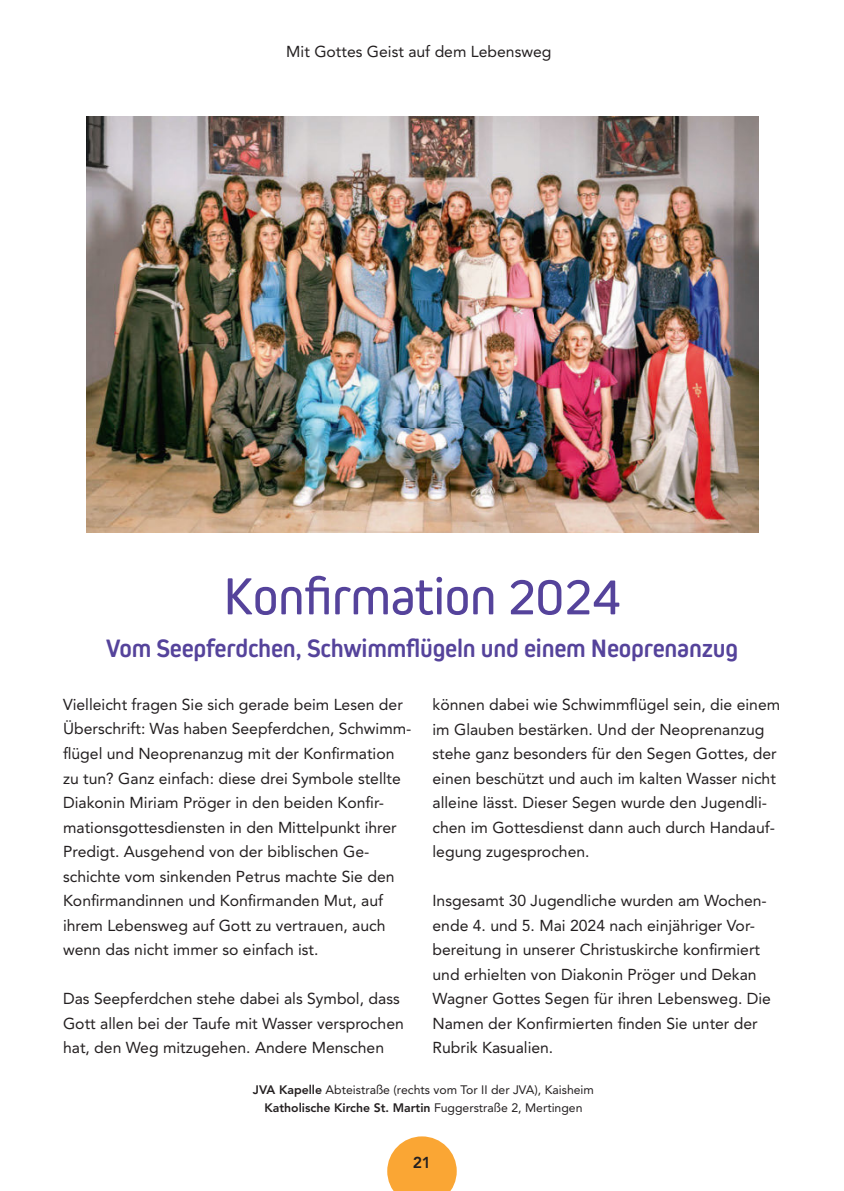
<style>
.page{position:relative;width:844px;height:1191px;background:#fff}
.page>*{position:absolute;margin:0;border:0;box-sizing:border-box;transform-origin:0 0}
.t1{font:54.25px "Kiro";letter-spacing:-.01em;color:#55439b}
.t2{font:700 26.25px "Kiro";letter-spacing:-.01em;color:#55439b}
.t3{font:15.75px/24.5px "Avenir LT Std";color:#231f20}
.t4{font:800 15.75px "Avenir LT Std";color:#231f20}
.t5{font:12.25px/17.5px "Avenir LT Std";color:#231f20;text-align:center}
.s1{font-weight:800}
</style>
<div class="page">
<svg style="left:387px;top:1136px;width:69px;height:55px;background:#fab454"></svg>
<img style="left:87px;top:532px;width:671px;height:1px">
<img style="left:87px;top:117px;width:671px;height:415px">
<p class="t3" style="left:286px;top:39px;width:266px">Mit Gottes Geist auf dem Lebensweg</p>
<h1 class="t1" style="left:223px;top:565px;width:398px">Konfirmation 2024</h1>
<h2 class="t2" style="left:106px;top:633px;width:633px">Vom Seepferdchen, Schwimmflügeln und einem Neoprenanzug</h2>
<p class="t3" style="left:63px;top:692px;width:350px">Vielleicht fragen Sie sich gerade beim Lesen der Überschrift: Was haben Seepferdchen, Schwimm&shy;flügel und Neoprenanzug mit der Konfirmation zu tun? Ganz einfach: diese drei Symbole stellte Diakonin Miriam Pröger in den beiden Konfir&shy;mationsgottesdiensten in den Mittelpunkt ihrer Predigt. Ausgehend von der biblischen Ge&shy;schichte vom sinkenden Petrus machte Sie den Konfirmandinnen und Konfirmanden Mut, auf ihrem Lebensweg auf Gott zu vertrauen, auch wenn das nicht immer so einfach ist.</p>
<p class="t3" style="left:63px;top:986px;width:342px">Das Seepferdchen stehe dabei als Symbol, dass<br>Gott allen bei der Taufe mit Wasser versprochen hat, den Weg mitzugehen. Andere Menschen</p>
<p class="t3" style="left:432px;top:692px;width:349px">können dabei wie Schwimmflügel sein, die einem im Glauben bestärken. Und der Neoprenanzug stehe ganz besonders für den Segen Gottes, der einen beschützt und auch im kalten Wasser nicht alleine lässt. Dieser Segen wurde den Jugendli&shy;chen im Gottesdienst dann auch durch Handauf&shy;legung zugesprochen.</p>
<p class="t3" style="left:432px;top:888px;width:340px">Insgesamt 30 Jugendliche wurden am Wochen&shy;ende 4. und 5. Mai 2024 nach einjähriger Vor&shy;bereitung in unserer Christuskirche konfirmiert und erhielten von Diakonin Pröger und Dekan Wagner Gottes Segen für ihren Lebensweg. Die Namen der Konfirmierten finden Sie unter der Rubrik Kasualien.</p>
<p class="t5" style="left:253px;top:1081px;width:342px"><span class="s1">JVA Kapelle</span> Abteistraße (rechts vom Tor II der JVA), Kaisheim<br><span class="s1">Katholische Kirche St. Martin</span> Fuggerstraße 2, Mertingen</p>
<p class="t4" style="left:412px;top:1153px;width:20px">21</p>
</div>
